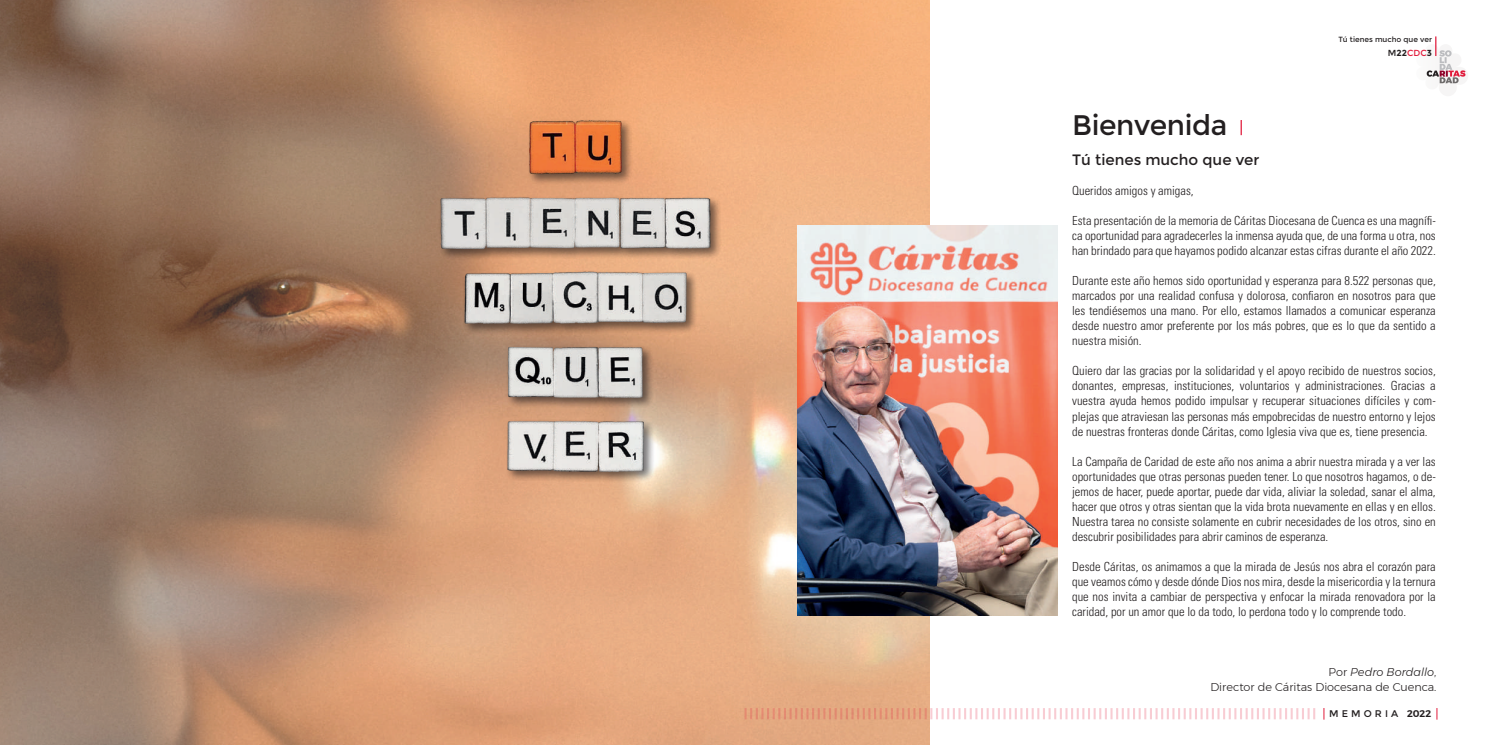
<style>
.page{position:relative;width:1489px;height:745px;background:#fff}
.page>*{position:absolute;margin:0;border:0;box-sizing:border-box;transform-origin:0 0}
.t1{font:28.25px "Montserrat";letter-spacing:-.015em;color:#231f20}
.t2{font:15px "Montserrat";color:#231f20}
.t3{font:300 condensed 12.5px/15px "Univers LT Std";color:#231f20;text-align:justify}
.t4{font:300 11.25px/15px "Montserrat";color:#231f20;text-align:right}
.t5{font:9.62px "Montserrat";letter-spacing:.32em;color:#231f20}
.t6{font:700 8.75px "Montserrat";color:#231f20}
.t7{font:7.5px "Montserrat";color:#231f20}
.s1{font-weight:400}
.s2{font-weight:400;color:#e11b3b}
.s3{font-style:italic}
.s4{font-weight:600}
</style>
<div class="page">
<img style="left:0;top:0;width:929px;height:744px">
<div style="left:428px;top:88px;width:318px;height:408px;background:#231f20;opacity:.85"></div>
<svg style="left:1240px;top:120px;width:1px;height:15px"></svg>
<img style="left:797px;top:225px;width:260px;height:390px">
<svg style="left:1426px;top:44px;width:40px;height:40px"></svg>
<svg style="left:744px;top:707px;width:571px;height:11px"></svg>
<hr style="left:1434px;top:36px;width:2px;height:20px;background:#e11b3b">
<p class="t7" style="left:1338px;top:35px;width:95px">Tú tienes mucho que ver</p>
<h1 class="t1" style="left:1072px;top:109px;width:157px">Bienvenida</h1>
<p class="t2" style="left:1072px;top:151px;width:189px">Tú tienes mucho que ver</p>
<p class="t6" style="left:1387px;top:48px;width:46px"><span class="s1">M</span>22<span class="s2">CDC</span>3</p>
<p class="t3" style="left:1072px;top:183px;width:123px">Queridos amigos y amigas,</p>
<p class="t3" style="left:1072px;top:213px;width:365px">Esta presentación de la memoria de Cáritas Diocesana de Cuenca es una magnífi&shy;ca oportunidad para agradecerles la inmensa ayuda que, de una forma u otra, nos han brindado para que hayamos podido alcanzar estas cifras durante el año 2022.</p>
<p class="t3" style="left:1072px;top:273px;width:365px">Durante este año hemos sido oportunidad y esperanza para 8.522 personas que, marcados por una realidad confusa y dolorosa, confiaron en nosotros para que les tendiésemos una mano. Por ello, estamos llamados a comunicar esperanza desde nuestro amor preferente por los más pobres, que es lo que da sentido a nuestra misión.</p>
<p class="t3" style="left:1072px;top:363px;width:365px">Quiero dar las gracias por la solidaridad y el apoyo recibido de nuestros socios, donantes, empresas, instituciones, voluntarios y administraciones. Gracias a vuestra ayuda hemos podido impulsar y recuperar situaciones difíciles y com&shy;plejas que atraviesan las personas más empobrecidas de nuestro entorno y lejos de nuestras fronteras donde Cáritas, como Iglesia viva que es, tiene presencia.</p>
<p class="t3" style="left:1072px;top:453px;width:365px">La Campaña de Caridad de este año nos anima a abrir nuestra mirada y a ver las oportunidades que otras personas pueden tener. Lo que nosotros hagamos, o de&shy;jemos de hacer, puede aportar, puede dar vida, aliviar la soledad, sanar el alma, hacer que otros y otras sientan que la vida brota nuevamente en ellas y en ellos.<br>Nuestra tarea no consiste solamente en cubrir necesidades de los otros, sino en descubrir posibilidades para abrir caminos de esperanza.</p>
<p class="t3" style="left:1072px;top:558px;width:365px">Desde Cáritas, os animamos a que la mirada de Jesús nos abra el corazón para que veamos cómo y desde dónde Dios nos mira, desde la misericordia y la ternura que nos invita a cambiar de perspectiva y enfocar la mirada renovadora por la caridad, por un amor que lo da todo, lo perdona todo y lo comprende todo.</p>
<p class="t4" style="left:1210px;top:663px;width:227px">Por <span class="s3">Pedro Bordallo</span>,<br>Director de Cáritas Diocesana de Cuenca.</p>
<p class="t5" style="left:1329px;top:708px;width:103px">MEMORIA <span class="s4">2022</span></p>
</div>
